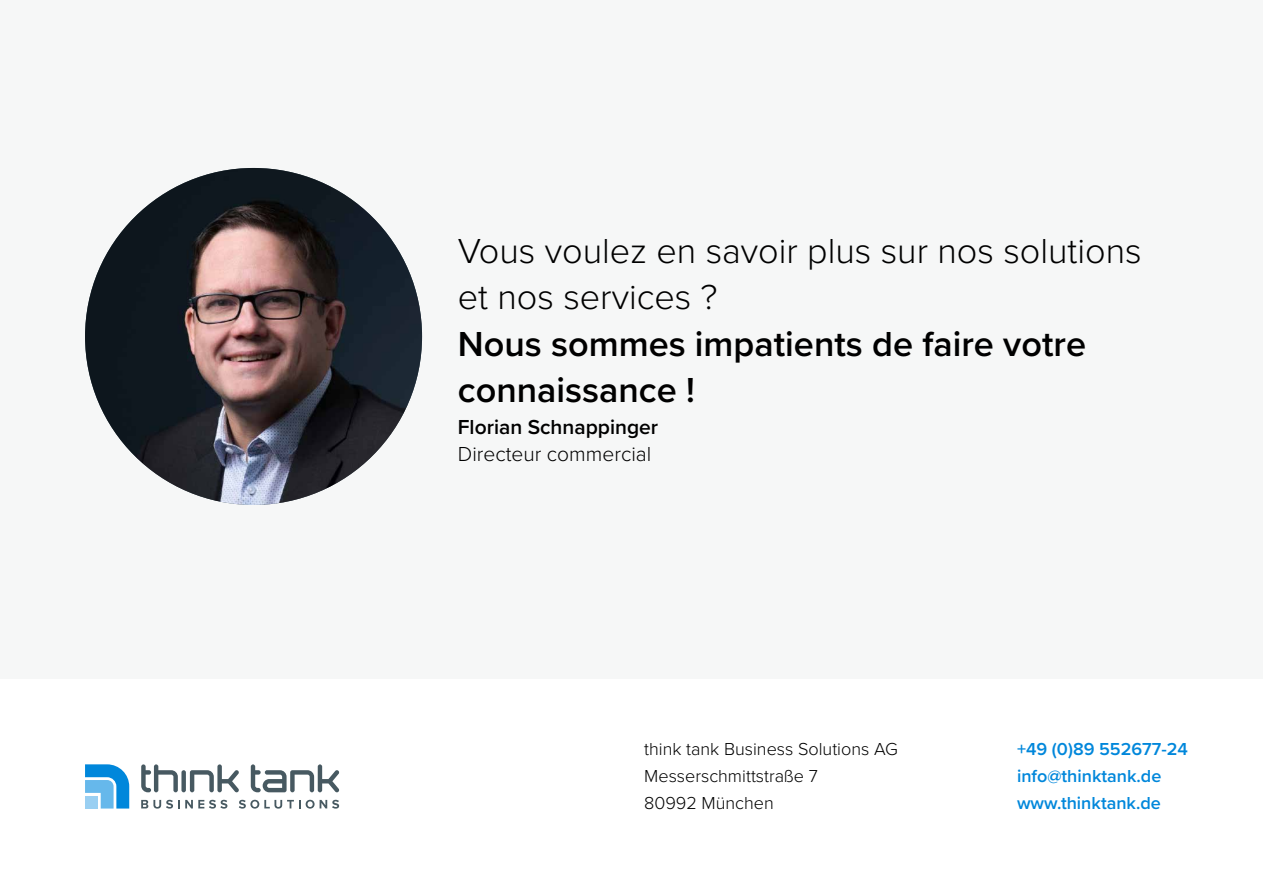
<style>
.page{position:relative;width:1263px;height:893px;background:#fff}
.page>*{position:absolute;margin:0;border:0;box-sizing:border-box;transform-origin:0 0}
.t1{font:300 36px/46.5px "Proxima Nova";color:#000}
.t2{font:600 36px/46.5px "Proxima Nova";color:#000}
.t3{font:600 21px "Proxima Nova";color:#000}
.t4{font:300 21px "Proxima Nova";color:#000}
.t5{font:300 18px/27px "Proxima Nova";color:#000}
.t6{font:600 18px/27px "Proxima Nova";color:#0087db}
</style>
<div class="page">
<div style="left:0;top:0;width:1263px;height:679px;background:#f6f7f7"></div>
<div style="left:181px;top:770px;width:5px;height:22px;background:#475961;border-radius:2px"></div>
<svg style="left:141px;top:764px;width:37px;height:28px"></svg>
<svg style="left:190px;top:764px;width:49px;height:28px"></svg>
<svg style="left:251px;top:764px;width:89px;height:28px"></svg>
<svg style="left:141px;top:800px;width:86px;height:9px"></svg>
<svg style="left:239px;top:800px;width:100px;height:9px"></svg>
<svg style="left:85px;top:764px;width:44px;height:44px;background:#58b0e7"></svg>
<img style="left:85px;top:168px;width:337px;height:337px;border-radius:168px">
<h1 class="t1" style="left:458px;top:225px;width:685px">Vous voulez en savoir plus sur nos solutions et nos services ?</h1>
<h1 class="t2" style="left:458px;top:319px;width:630px">Nous sommes impatients de faire votre connaissance !</h1>
<p class="t3" style="left:458px;top:411px;width:202px">Florian Schnappinger</p>
<p class="t4" style="left:458px;top:438px;width:195px">Directeur commercial</p>
<p class="t5" style="left:644px;top:734px;width:255px">think tank Business Solutions AG<br>Messerschmittstraße 7<br>80992 München</p>
<p class="t6" style="left:1017px;top:735px;width:172px">+49 (0)89 552677-24 info@thinktank.de www.thinktank.de</p>
</div>
